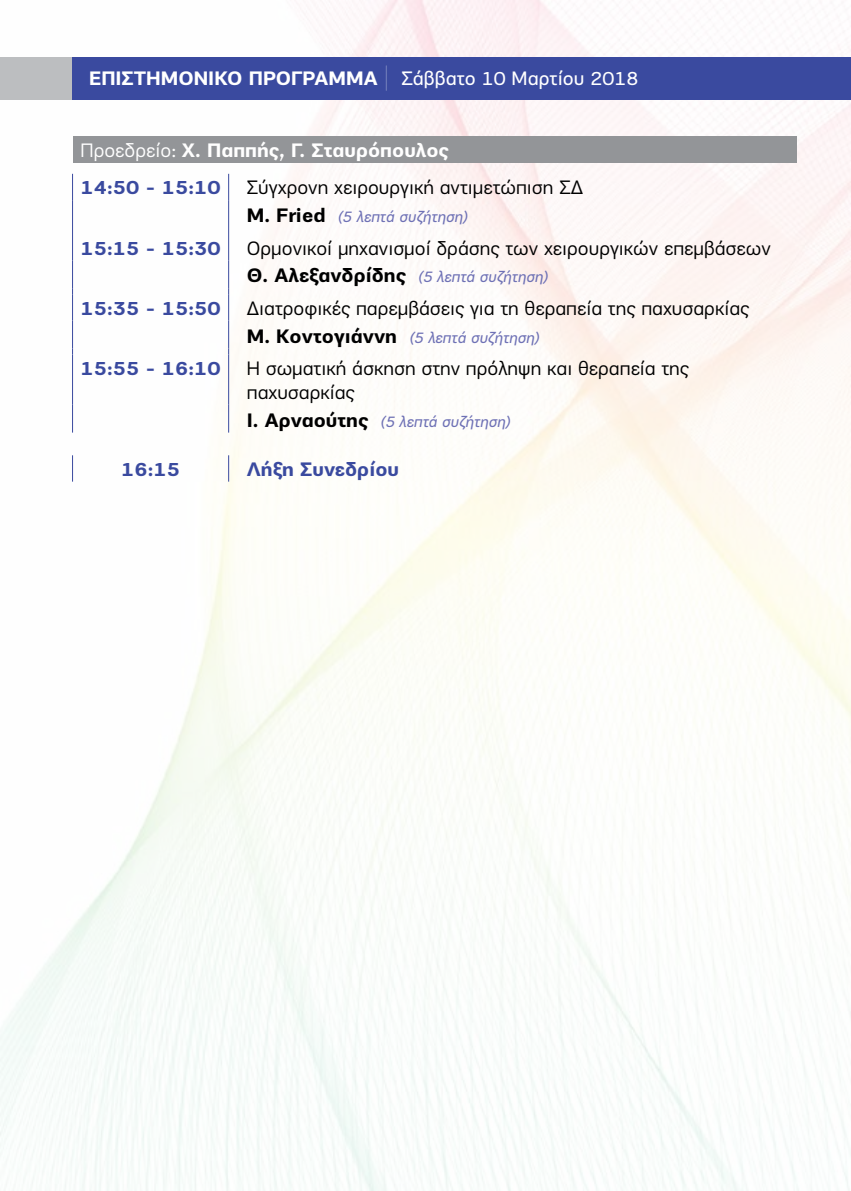
<style>
.page{position:relative;width:851px;height:1191px;background:#fff}
.page>*{position:absolute;margin:0;border:0;box-sizing:border-box;transform-origin:0 0}
.t1{font:20px/24px "PF Encore Sans Pro";color:#000}
.t2{font:700 20px/37.6px "PF Encore Sans Pro";color:#fff}
.t3{font:700 20px "PF Encore Sans Pro";color:#3a4a9f}
.t4{font:italic 16px "PF Encore Sans Pro";color:#6e71b5}
.s1{font-weight:100;font-size:30px}
.s2{font-weight:400}
.s3{color:#3a4a9f}
.s4{font-weight:700;font-style:normal;font-size:20px;color:#000}
</style>
<div class="page">
<img style="left:0;top:0;width:850px;height:1191px">
<div style="left:0;top:58px;width:184px;height:42px;background:#bcbec0"></div>
<div style="left:72px;top:136px;width:724px;height:26px;background:#939598"></div>
<svg style="left:72px;top:174px;width:1px;height:180px"></svg>
<svg style="left:228px;top:174px;width:1px;height:180px"></svg>
<hr style="left:72px;top:354px;width:1px;height:51px;background:#3a4a9f">
<hr style="left:228px;top:354px;width:1px;height:51px;background:#3a4a9f">
<svg style="left:72px;top:405px;width:1px;height:27px"></svg>
<svg style="left:228px;top:405px;width:1px;height:27px"></svg>
<svg style="left:72px;top:455px;width:1px;height:26px"></svg>
<svg style="left:228px;top:455px;width:1px;height:26px"></svg>
<div style="left:72px;top:58px;width:778px;height:42px;background:#3a4a9f"></div>
<p class="t2" style="left:89px;top:60px;width:551px">ΕΠΙΣΤΗΜΟΝΙΚΟ ΠΡΟΓΡΑΜΜΑ <span class="s1">|</span> <span class="s2">Σάββατο 10 Μαρτίου 2018</span></p>
<p class="t2" style="left:80px;top:131px;width:369px"><span class="s2">Προεδρείο:</span> X. Παππής, Γ. Σταυρόπουλος<br><span class="s3">14:50 - 15:10</span></p>
<p class="t1" style="left:247px;top:176px;width:338px">Σύγχρονη χειρουργική αντιμετώπιση ΣΔ</p>
<p class="t4" style="left:247px;top:207px;width:223px"><span class="s4">M. Fried</span> (5 λεπτά συζήτηση)</p>
<p class="t3" style="left:80px;top:235px;width:141px">15:15 - 15:30</p>
<p class="t1" style="left:247px;top:236px;width:525px">Ορμονικοί μηχανισμοί δράσης των χειρουργικών επεμβάσεων</p>
<p class="t4" style="left:247px;top:267px;width:303px"><span class="s4">Θ. Αλεξανδρίδης</span> (5 λεπτά συζήτηση)</p>
<p class="t3" style="left:80px;top:295px;width:141px">15:35 - 15:50</p>
<p class="t1" style="left:247px;top:296px;width:504px">Διατροφικές παρεμβάσεις για τη θεραπεία της παχυσαρκίας</p>
<p class="t4" style="left:247px;top:328px;width:294px"><span class="s4">Μ. Κοντογιάννη</span> (5 λεπτά συζήτηση)</p>
<p class="t3" style="left:80px;top:356px;width:141px">15:55 - 16:10</p>
<p class="t1" style="left:247px;top:356px;width:444px">Η σωματική άσκηση στην πρόληψη και θεραπεία της παχυσαρκίας</p>
<p class="t4" style="left:247px;top:412px;width:265px"><span class="s4">Ι. Αρναούτης</span> (5 λεπτά συζήτηση)</p>
<p class="t3" style="left:121px;top:456px;width:60px">16:15</p>
<p class="t3" style="left:247px;top:456px;width:154px">Λήξη Συνεδρίου</p>
</div>
